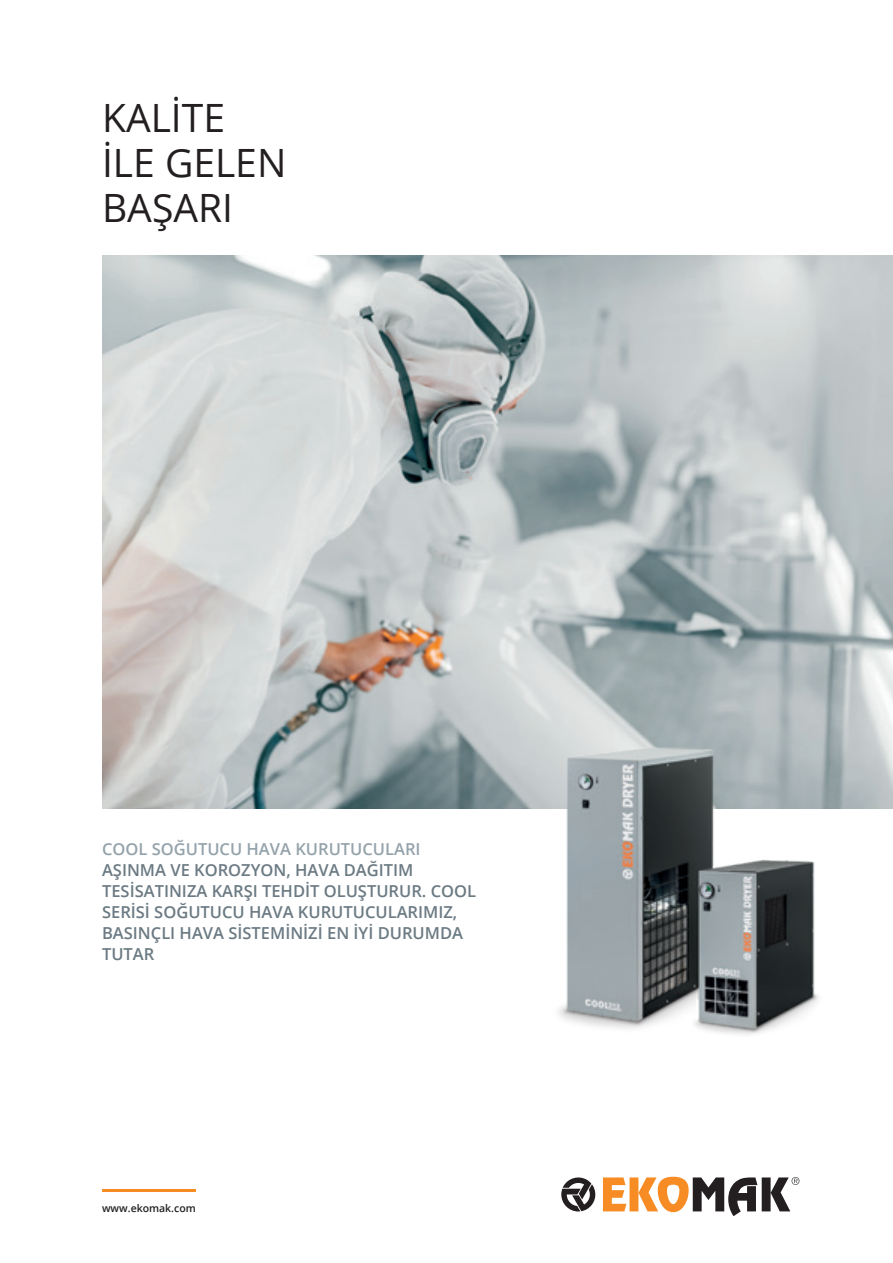
<style>
.page{position:relative;width:893px;height:1263px;background:#fff}
.page>*{position:absolute;margin:0;border:0;box-sizing:border-box;transform-origin:0 0}
.t1{font:39px/45px "Open Sans";color:#231f20}
.t2{font:600 16.5px/21px "Open Sans";color:#6b7a83}
.t3{font:600 16.5px "Open Sans";color:#94a2aa}
.t4{font:600 10.5px "Open Sans";color:#231f20}
</style>
<div class="page">
<img style="left:102px;top:256px;width:791px;height:553px">
<svg style="left:561px;top:1176px;width:238px;height:40px"></svg>
<hr style="left:102px;top:1189px;width:93px;height:2px;background:#f68c23">
<img style="left:534px;top:721px;width:314px;height:314px">
<h1 class="t1" style="left:102px;top:94px;width:186px">KALITE<br>ILE GELEN<br>BAŞARI</h1>
<p class="t3" style="left:102px;top:838px;width:320px">COOL SOĞUTUCU HAVA KURUTUCULARI</p>
<p class="t2" style="left:102px;top:859px;width:376px">AŞINMA VE KOROZYON, HAVA DAĞITIM<br>TESISATINIZA KARŞI TEHDIT OLUŞTURUR. COOL<br>SERISI SOĞUTUCU HAVA KURUTUCULARIMIZ,<br>BASINÇLI HAVA SISTEMINIZI EN IYI DURUMDA<br>TUTAR</p>
<p class="t4" style="left:102px;top:1201px;width:95px">www.ekomak.com</p>
</div>
